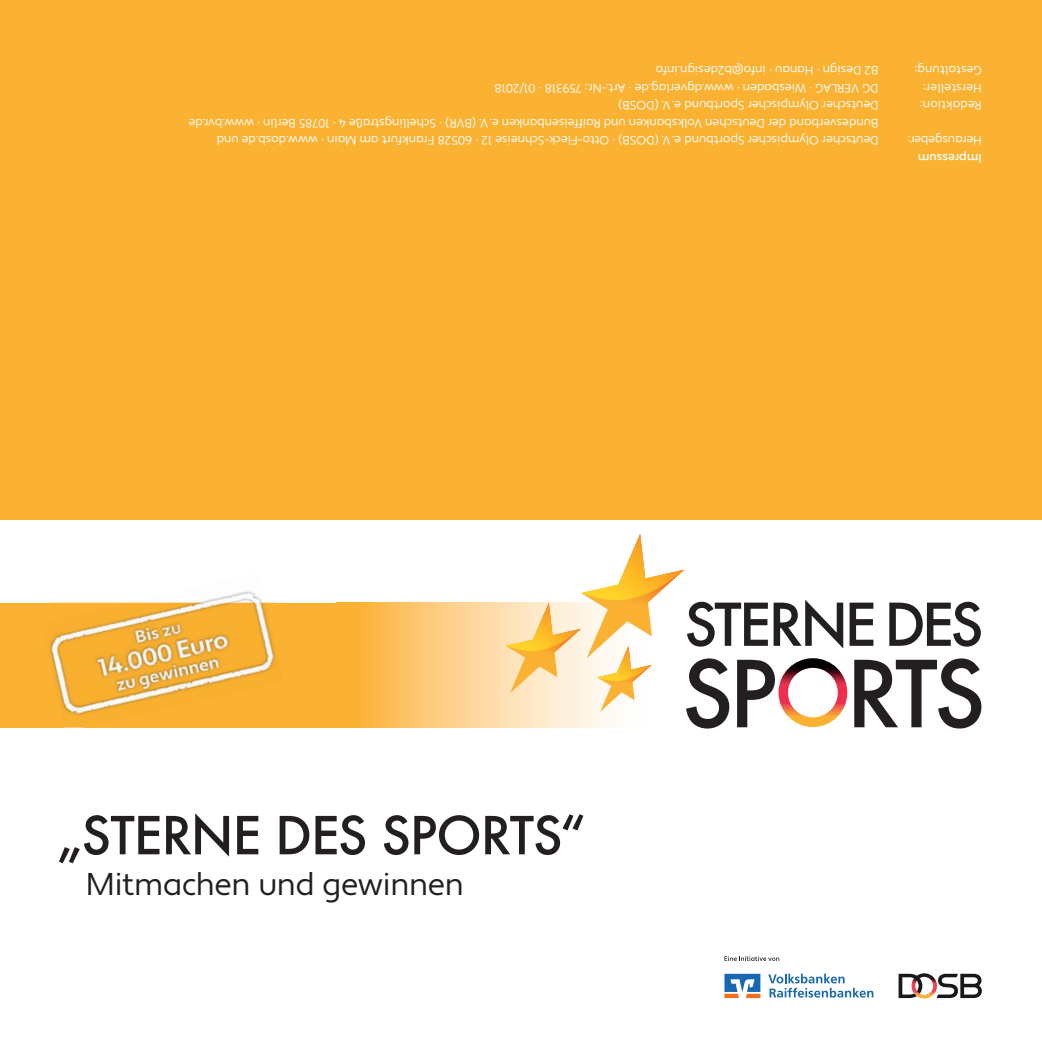
<style>
.page{position:relative;width:1042px;height:1042px;background:#fff}
.page>*{position:absolute;margin:0;border:0;box-sizing:border-box;transform-origin:0 0}
.t1{font:500 50.93px "Futura";letter-spacing:-.025em;color:#231f20}
.t2{font:31.5px "Apertura";letter-spacing:-.01em;color:#231f20}
.t3{font:12.25px/17.5px "Apertura";color:#fff}
.t4{font:500 12.25px "Apertura";color:#fff}
</style>
<div class="page">
<div style="left:0;top:0;width:1042px;height:520px;background:#fbb131"></div>
<div style="left:0;top:603px;width:339px;height:124px;background:#fbb131"></div>
<svg style="left:339px;top:603px;width:167px;height:124px;background:#fdc770"></svg>
<svg style="left:506px;top:534px;width:475px;height:194px"></svg>
<img style="left:49px;top:602px;width:80px;height:1px">
<img style="left:65px;top:727px;width:20px;height:1px">
<img style="left:129px;top:591px;width:136px;height:12px">
<img style="left:50px;top:603px;width:225px;height:112px">
<svg style="left:898px;top:973px;width:84px;height:25px"></svg>
<svg style="left:724px;top:956px;width:55px;height:5px"></svg>
<svg style="left:768px;top:973px;width:105px;height:24px"></svg>
<svg style="left:724px;top:974px;width:36px;height:24px"></svg>
<p class="t3" style="left:878px;top:79px;width:224px;rotate:-180deg">B2 Design · Hanau · info@b2design.info</p>
<p class="t3" style="left:982px;top:79px;width:68px;rotate:-180deg">Gestaltung:</p>
<p class="t3" style="left:878px;top:96px;width:386px;rotate:-180deg">DG VERLAG · Wiesbaden · www.dgverlag.de · Art.-Nr.: 759318 · 01/2018</p>
<p class="t3" style="left:982px;top:96px;width:60px;rotate:-180deg">Hersteller:</p>
<p class="t3" style="left:878px;top:114px;width:262px;rotate:-180deg">Deutscher Olympischer Sportbund e. V. (DOSB)</p>
<p class="t3" style="left:982px;top:114px;width:63px;rotate:-180deg">Redaktion:</p>
<p class="t3" style="left:878px;top:149px;width:691px;rotate:-180deg">Deutscher Olympischer Sportbund e. V. (DOSB) · Otto-Fleck-Schneise 12 · 60528 Frankfurt am Main · www.dosb.de und<br>Bundesverband der Deutschen Volksbanken und Raiffeisenbanken e. V. (BVR) · Schellingstraße 4 · 10785 Berlin · www.bvr.de</p>
<p class="t3" style="left:982px;top:149px;width:75px;rotate:-180deg">Herausgeber:</p>
<p class="t4" style="left:982px;top:165px;width:65px;rotate:-180deg">Impressum</p>
<h1 class="t1" style="left:56px;top:800px;width:532px">„STERNE DES SPORTS“</h1>
<h2 class="t2" style="left:86px;top:864px;width:379px">Mitmachen und gewinnen</h2>
</div>
